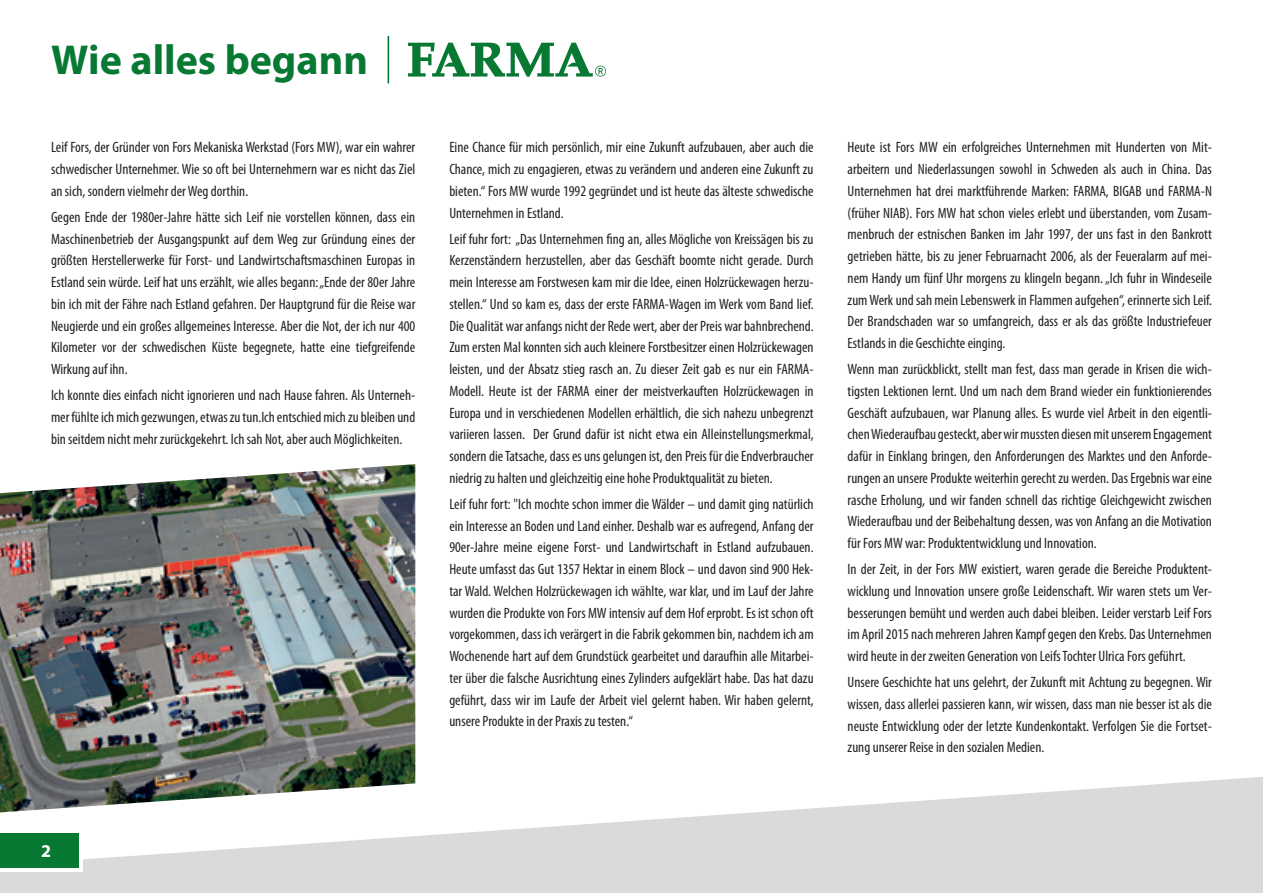
<style>
.page{position:relative;width:1263px;height:893px;background:#fff}
.page>*{position:absolute;margin:0;border:0;box-sizing:border-box;transform-origin:0 0}
.t1{font:700 42px "Myriad Pro";color:#077933}
.t2{font:700 18px "Myriad Pro";color:#fff}
.t3{font:condensed 15px/21.8px "Myriad Pro";color:#231f20;text-align:justify}
</style>
<div class="page">
<img style="left:0;top:464px;width:415px;height:313px">
<svg style="left:0;top:777px;width:1263px;height:116px;fill:#dadbd8"></svg>
<div style="left:0;top:829px;width:82px;height:43px;background:#fff"></div>
<div style="left:0;top:833px;width:79px;height:35px;background:#077933"></div>
<hr style="left:388px;top:36px;width:1px;height:48px;background:#077933">
<svg style="left:408px;top:43px;width:198px;height:34px"></svg>
<h1 class="t1" style="left:51px;top:32px;width:318px">Wie alles begann</h1>
<p class="t3" style="left:51px;top:136px;width:366px">Leif Fors, der Gründer von Fors Mekaniska Werkstad (Fors MW), war ein wahrer schwedischer Unternehmer. Wie so oft bei Unternehmern war es nicht das Ziel an sich, sondern vielmehr der Weg dorthin.</p>
<p class="t3" style="left:51px;top:206px;width:366px">Gegen Ende der 1980er-Jahre hätte sich Leif nie vorstellen können, dass ein Maschinenbetrieb der Ausgangspunkt auf dem Weg zur Gründung eines der größten Herstellerwerke für Forst- und Landwirtschaftsmaschinen Europas in Estland sein würde. Leif hat uns erzählt, wie alles begann: „Ende der 80er Jahre bin ich mit der Fähre nach Estland gefahren. Der Hauptgrund für die Reise war Neugierde und ein großes allgemeines Interesse. Aber die Not, der ich nur 400<br>Kilometer vor der schwedischen Küste begegnete, hatte eine tiefgreifende Wirkung auf ihn.</p>
<p class="t3" style="left:51px;top:384px;width:366px">Ich konnte dies einfach nicht ignorieren und nach Hause fahren. Als Unterneh&shy;mer fühlte ich mich gezwungen, etwas zu tun.Ich entschied mich zu bleiben und bin seitdem nicht mehr zurückgekehrt. Ich sah Not, aber auch Möglichkeiten.</p>
<p class="t3" style="left:449px;top:136px;width:366px">Eine Chance für mich persönlich, mir eine Zukunft aufzubauen, aber auch die Chance, mich zu engagieren, etwas zu verändern und anderen eine Zukunft zu bieten.“ Fors MW wurde 1992 gegründet und ist heute das älteste schwedische Unternehmen in Estland.</p>
<p class="t3" style="left:449px;top:228px;width:366px">Leif fuhr fort: „Das Unternehmen fing an, alles Mögliche von Kreissägen bis zu Kerzenständern herzustellen, aber das Geschäft boomte nicht gerade. Durch mein Interesse am Forstwesen kam mir die Idee, einen Holzrückewagen herzu&shy;stellen.“ Und so kam es, dass der erste FARMA-Wagen im Werk vom Band lief.<br>Die Qualität war anfangs nicht der Rede wert, aber der Preis war bahnbrechend.<br>Zum ersten Mal konnten sich auch kleinere Forstbesitzer einen Holzrückewagen leisten, und der Absatz stieg rasch an. Zu dieser Zeit gab es nur ein FARMA-Modell. Heute ist der FARMA einer der meistverkauften Holzrückewagen in Europa und in verschiedenen Modellen erhältlich, die sich nahezu unbegrenzt variieren lassen. Der Grund dafür ist nicht etwa ein Alleinstellungsmerkmal, sondern die Tatsache, dass es uns gelungen ist, den Preis für die Endverbraucher niedrig zu halten und gleichzeitig eine hohe Produktqualität zu bieten.</p>
<p class="t3" style="left:449px;top:493px;width:366px">Leif fuhr fort: "Ich mochte schon immer die Wälder – und damit ging natürlich ein Interesse an Boden und Land einher. Deshalb war es aufregend, Anfang der 90er-Jahre meine eigene Forst- und Landwirtschaft in Estland aufzubauen.<br>Heute umfasst das Gut 1357 Hektar in einem Block – und davon sind 900 Hek&shy;tar Wald. Welchen Holzrückewagen ich wählte, war klar, und im Lauf der Jahre wurden die Produkte von Fors MW intensiv auf dem Hof erprobt. Es ist schon oft vorgekommen, dass ich verärgert in die Fabrik gekommen bin, nachdem ich am Wochenende hart auf dem Grundstück gearbeitet und daraufhin alle Mitarbei&shy;ter über die falsche Ausrichtung eines Zylinders aufgeklärt habe. Das hat dazu geführt, dass wir im Laufe der Arbeit viel gelernt haben. Wir haben gelernt, unsere Produkte in der Praxis zu testen.“</p>
<p class="t3" style="left:848px;top:136px;width:366px">Heute ist Fors MW ein erfolgreiches Unternehmen mit Hunderten von Mit&shy;arbeitern und Niederlassungen sowohl in Schweden als auch in China. Das Unternehmen hat drei marktführende Marken: FARMA, BIGAB und FARMA-N (früher NIAB). Fors MW hat schon vieles erlebt und überstanden, vom Zusam&shy;menbruch der estnischen Banken im Jahr 1997, der uns fast in den Bankrott getrieben hätte, bis zu jener Februarnacht 2006, als der Feueralarm auf mei&shy;nem Handy um fünf Uhr morgens zu klingeln begann. „Ich fuhr in Windeseile zum Werk und sah mein Lebenswerk in Flammen aufgehen“, erinnerte sich Leif.<br>Der Brandschaden war so umfangreich, dass er als das größte Industriefeuer Estlands in die Geschichte einging.</p>
<p class="t3" style="left:848px;top:358px;width:366px">Wenn man zurückblickt, stellt man fest, dass man gerade in Krisen die wich&shy;tigsten Lektionen lernt. Und um nach dem Brand wieder ein funktionierendes Geschäft aufzubauen, war Planung alles. Es wurde viel Arbeit in den eigentli&shy;chen Wiederaufbau gesteckt, aber wir mussten diesen mit unserem Engagement dafür in Einklang bringen, den Anforderungen des Marktes und den Anforde&shy;rungen an unsere Produkte weiterhin gerecht zu werden. Das Ergebnis war eine rasche Erholung, und wir fanden schnell das richtige Gleichgewicht zwischen Wiederaufbau und der Beibehaltung dessen, was von Anfang an die Motivation für Fors MW war: Produktentwicklung und Innovation.</p>
<p class="t3" style="left:848px;top:558px;width:366px">In der Zeit, in der Fors MW existiert, waren gerade die Bereiche Produktent&shy;wicklung und Innovation unsere große Leidenschaft. Wir waren stets um Ver&shy;besserungen bemüht und werden auch dabei bleiben. Leider verstarb Leif Fors im April 2015 nach mehreren Jahren Kampf gegen den Krebs. Das Unternehmen wird heute in der zweiten Generation von Leifs Tochter Ulrica Fors geführt.</p>
<p class="t3" style="left:848px;top:671px;width:366px">Unsere Geschichte hat uns gelehrt, der Zukunft mit Achtung zu begegnen. Wir wissen, dass allerlei passieren kann, wir wissen, dass man nie besser ist als die neuste Entwicklung oder der letzte Kundenkontakt. Verfolgen Sie die Fortset&shy;zung unserer Reise in den sozialen Medien.</p>
<p class="t2" style="left:41px;top:839px;width:11px">2</p>
</div>
